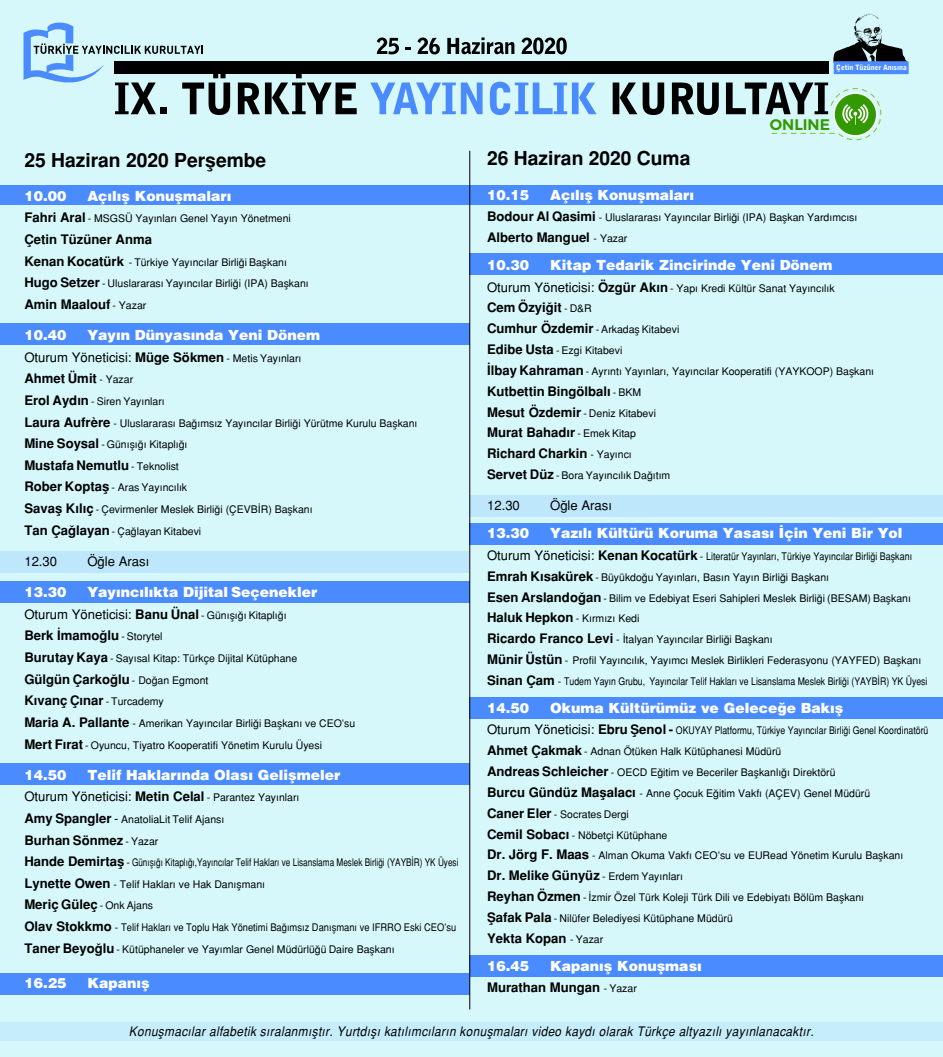
<style>
.page{position:relative;width:943px;height:1057px;background:#d6f8fb}
.page>*{position:absolute;margin:0;border:0;box-sizing:border-box;transform-origin:0 0}
.t1{font:700 19.25px "Helvetica Tr";color:#000}
.t2{font:600 15.4px "Montserrat";color:#390}
.t3{font:900 14px "Helvetica Tr";color:#fff}
.t4{font:700 13.12px/21.7px "Helvetica Tr";color:#000}
.t5{font:italic 13.12px "Helvetica Tr";letter-spacing:.03em;color:#000;scale:.9 1}
.t6{font:13.12px "Helvetica Tr";color:#000}
.t7{font:10.5px/20.8px "Helvetica Tr";color:#000}
.t8{font:10.5px/20.8px "Helvetica Tr";color:#000;scale:.83 1}
.t9{font:7.35px "Bell Gothic Black Tr";letter-spacing:-.005em;color:#fff}
.s1{font-weight:700;font-size:13.12px}
.s2{font-weight:400;font-size:10.5px}
.s3{font-size:13.12px}
</style>
<div class="page">
<div style="left:470px;top:523px;width:473px;height:21px;background:#4a8cff"></div>
<div style="left:470px;top:495px;width:473px;height:22px;background:#bfe7fb"></div>
<div style="left:470px;top:253px;width:473px;height:22px;background:#4a8cff"></div>
<div style="left:470px;top:697px;width:473px;height:21px;background:#4a8cff"></div>
<div style="left:470px;top:955px;width:473px;height:21px;background:#4a8cff"></div>
<div style="left:0;top:185px;width:470px;height:19px;background:#4a8cff"></div>
<div style="left:0;top:323px;width:470px;height:22px;background:#4a8cff"></div>
<div style="left:0;top:581px;width:470px;height:22px;background:#4a8cff"></div>
<div style="left:0;top:763px;width:470px;height:21px;background:#4a8cff"></div>
<div style="left:0;top:972px;width:470px;height:22px;background:#4a8cff"></div>
<div style="left:0;top:1022px;width:943px;height:19px;background:#c6edfb"></div>
<div style="left:0;top:551px;width:469px;height:21px;background:#bfe7fb"></div>
<div style="left:470px;top:185px;width:473px;height:19px;background:#4a8cff"></div>
<svg style="left:238px;top:74px;width:119px;height:40px"></svg>
<svg style="left:370px;top:83px;width:112px;height:31px"></svg>
<svg style="left:490px;top:82px;width:106px;height:33px"></svg>
<svg style="left:612px;top:83px;width:52px;height:32px"></svg>
<svg style="left:672px;top:82px;width:46px;height:33px"></svg>
<div style="left:114px;top:61px;width:714px;height:13px;background:#000"></div>
<svg style="left:377px;top:38px;width:22px;height:16px"></svg>
<svg style="left:405px;top:47px;width:6px;height:2px"></svg>
<svg style="left:417px;top:38px;width:23px;height:16px"></svg>
<svg style="left:447px;top:37px;width:67px;height:17px"></svg>
<svg style="left:521px;top:37px;width:45px;height:17px"></svg>
<svg style="left:23px;top:22px;width:207px;height:93px"></svg>
<svg style="left:726px;top:83px;width:155px;height:57px"></svg>
<hr style="left:469px;top:151px;width:1px;height:858px;background:#000">
<svg style="left:833px;top:13px;width:74px;height:48px"></svg>
<div style="left:833px;top:61px;width:75px;height:13px;background:#4a8cff"></div>
<p class="t9" style="left:836px;top:62px;width:72px">Çetin Tüzüner Anısına</p>
<h1 class="t1" style="left:24px;top:148px;width:243px">25 Haziran 2020 Perşembe</h1>
<h3 class="t3" style="left:24px;top:186px;width:44px">10.00</h3>
<h3 class="t3" style="left:87px;top:186px;width:145px">Aç›lış Konuşmaları</h3>
<p class="t7" style="left:24px;top:208px;width:268px"><span class="s1">Fahri Aral</span> - MSGSÜ Yayınları Genel Yayın Yönetmeni</p>
<p class="t4" style="left:24px;top:228px;width:129px">Çetin Tüzüner Anma</p>
<p class="t7" style="left:24px;top:251px;width:286px;line-height:21.5px"><span class="s1">Kenan Kocatürk</span> - Türkiye Yayıncılar Birliği Başkanı<br><span class="s1">Hugo Setzer</span> - Uluslararası Yayıncılar Birliği (IPA) Başkanı</p>
<p class="t4" style="left:24px;top:293px;width:123px">Amin Maalouf <span class="s2">- Yazar</span></p>
<h3 class="t3" style="left:24px;top:326px;width:44px">10.40</h3>
<h3 class="t3" style="left:87px;top:326px;width:234px">Yayın Dünyasında Yeni Dönem</h3>
<p class="t7" style="left:24px;top:347px;width:278px;line-height:21.7px"><span class="s3">Oturum Yöneticisi:</span> <span class="s1">Müge Sökmen</span> - Metis Yayınları<br><span class="s1">Ahmet Ümit</span> - Yazar</p>
<p class="t7" style="left:24px;top:390px;width:394px;line-height:21.7px"><span class="s1">Erol Aydın</span> - Siren Yayınları<br><span class="s1">Laura Aufrère</span> - Uluslararası Bağımsız Yayıncılar Birliği Yürütme Kurulu Başkanı<br><span class="s1">Mine Soysal</span> - Günışığı Kitaplığı</p>
<p class="t4" style="left:24px;top:454px;width:156px">Mustafa Nemutlu <span class="s2">- Teknolist</span></p>
<p class="t7" style="left:24px;top:477px;width:290px;line-height:21.7px"><span class="s1">Rober Koptaş</span> - Aras Yayıncılık<br><span class="s1">Savaş Kılıç</span> - Çevirmenler Meslek Birliği (ÇEVBİR) Başkanı<br><span class="s1">Tan Çağlayan</span> - Çağlayan Kitabevi</p>
<p class="t6" style="left:24px;top:553px;width:34px">12.30</p>
<p class="t6" style="left:87px;top:553px;width:64px">Ö¤le Arası</p>
<h3 class="t3" style="left:24px;top:583px;width:44px">13.30</h3>
<h3 class="t3" style="left:87px;top:583px;width:231px">Yayıncılıkta Dijital Seçenekler</h3>
<p class="t7" style="left:24px;top:604px;width:264px"><span class="s3">Oturum Yöneticisi:</span> <span class="s1">Banu Ünal</span> - Günışığı Kitaplığı</p>
<p class="t4" style="left:24px;top:625px;width:140px">Berk İmamoğlu <span class="s2">- Storytel</span></p>
<p class="t7" style="left:24px;top:648px;width:274px"><span class="s1">Burutay Kaya</span> - Sayısal Kitap: Türkçe Dijital Kütüphane</p>
<p class="t4" style="left:24px;top:668px;width:185px">Gülgün Çarkoğlu <span class="s2">- Doğan Egmont<br></span>Kıvanç Çınar <span class="s2">- Turcademy</span></p>
<p class="t7" style="left:24px;top:712px;width:332px;line-height:21.5px"><span class="s1">Maria A. Pallante</span> - Amerikan Yayıncılar Birliği Başkanı ve CEO’su<br><span class="s1">Mert Fırat</span> - Oyuncu, Tiyatro Kooperatifi Yönetim Kurulu Üyesi</p>
<h3 class="t3" style="left:24px;top:765px;width:44px">14.50</h3>
<h3 class="t3" style="left:87px;top:765px;width:254px">Telif Haklarında Olası Gelişmeler</h3>
<p class="t7" style="left:24px;top:787px;width:277px;line-height:21.5px"><span class="s3">Oturum Yöneticisi:</span> <span class="s1">Metin Celal</span> - Parantez Yayınları<br><span class="s1">Amy Spangler</span> <span class="s3">-</span> AnatoliaLit Telif Ajansı</p>
<p class="t4" style="left:24px;top:829px;width:136px">Burhan Sönmez <span class="s2">- Yazar</span></p>
<p class="t7" style="left:24px;top:851px;width:435px;line-height:21.7px"><span class="s1">Hande Demirtaş</span> - Günışığı Kitaplığı,Yayıncılar Telif Hakları ve Lisanslama Meslek Birliği (YAYBİR) YK Üyesi<br><span class="s1">Lynette Owen</span> - Telif Hakları ve Hak Danışmanı</p>
<p class="t4" style="left:24px;top:894px;width:130px">Meriç Güleç <span class="s2">- Onk Ajans</span></p>
<p class="t7" style="left:24px;top:916px;width:433px;line-height:21.5px"><span class="s1">Olav Stokkmo</span> - Telif Hakları ve Toplu Hak Yönetimi Bağımsız Danışmanı ve IFRRO Eski CEO’su<br><span class="s1">Taner Beyoğlu</span> - Kütüphaneler ve Yayımlar Genel Müdürlüğü Daire Başkanı</p>
<h3 class="t3" style="left:24px;top:974px;width:44px">16.25</h3>
<h3 class="t3" style="left:87px;top:974px;width:64px">Kapanış</h3>
<h2 class="t2" style="left:769px;top:112px;width:62px">ONLINE</h2>
<h1 class="t1" style="left:487px;top:146px;width:205px">26 Haziran 2020 Cuma</h1>
<h3 class="t3" style="left:487px;top:185px;width:44px">10.15</h3>
<h3 class="t3" style="left:550px;top:185px;width:145px">Açılış Konuşmaları</h3>
<p class="t7" style="left:487px;top:207px;width:372px"><span class="s1">Bodour Al Qasimi</span> - Uluslararası Yayıncılar Birliği (IPA) Başkan Yardımcısı</p>
<p class="t4" style="left:487px;top:226px;width:142px">Alberto Manguel <span class="s2">- Yazar</span></p>
<h3 class="t3" style="left:487px;top:256px;width:44px">10.30</h3>
<h3 class="t3" style="left:550px;top:256px;width:284px">Kitap Tedarik Zincirinde Yeni Dönem</h3>
<p class="t7" style="left:487px;top:277px;width:349px"><span class="s3">Oturum Yöneticisi:</span> <span class="s1">Özgür Akın</span> - Yapı Kredi Kültür Sanat Yayıncılık</p>
<p class="t4" style="left:487px;top:297px;width:106px">Cem Özyiğit <span class="s2">- D&amp;R</span></p>
<p class="t7" style="left:487px;top:319px;width:388px"><span class="s1">Cumhur Özdemir</span> - Arkadaş Kitabevi<br><span class="s1">Edibe Usta</span> - Ezgi Kitabevi<br><span class="s1">İlbay Kahraman</span> - Ayrıntı Yayınları, Yayıncılar Kooperatifi (YAYKOOP) Başkanı</p>
<p class="t4" style="left:487px;top:380px;width:156px">Kutbettin Bingölbalı <span class="s2">- BKM</span></p>
<p class="t7" style="left:487px;top:402px;width:170px"><span class="s1">Mesut Özdemir</span> - Deniz Kitabevi</p>
<p class="t4" style="left:487px;top:422px;width:150px;line-height:20.8px">Murat Bahadır <span class="s2">- Emek Kitap<br></span>Richard Charkin <span class="s2">- Yayıncı</span></p>
<p class="t7" style="left:487px;top:465px;width:185px"><span class="s1">Servet Düz</span> - Bora Yayıncılık Dağıtım</p>
<p class="t6" style="left:487px;top:498px;width:34px">12.30</p>
<p class="t6" style="left:550px;top:498px;width:64px">Ö¤le Arası</p>
<h3 class="t3" style="left:487px;top:524px;width:44px">13.30</h3>
<h3 class="t3" style="left:550px;top:524px;width:354px">Yazılı Kültürü Koruma Yasası İçin Yeni Bir Yol</h3>
<p class="t7" style="left:487px;top:546px;width:442px"><span class="s3">Oturum Yöneticisi:</span> <span class="s1">Kenan Kocatürk</span> - Literatür Yayınları, Türkiye Yayıncılar Birliği Başkanı <span class="s1">Emrah Kısakürek</span> - Büyükdoğu Yayınları, Basın Yayın Birliği Başkanı<br><span class="s1">Esen Arslandoğan</span> - Bilim ve Edebiyat Eseri Sahipleri Meslek Birliği (BESAM) Başkanı <span class="s1">Haluk Hepkon</span> - Kırmızı Kedi<br><span class="s1">Ricardo Franco Levi</span> - İtalyan Yayıncılar Birliği Başkanı<br><span class="s1">Münir Üstün</span> - Profil Yayıncılık, Yayımcı Meslek Birlikleri Federasyonu (YAYFED) Başkanı <span class="s1">Sinan Çam</span> - Tudem Yayın Grubu, Yayıncılar Telif Hakları ve Lisanslama Meslek Birliği (YAYBİR) YK Üyesi</p>
<h3 class="t3" style="left:487px;top:698px;width:44px">14.50</h3>
<h3 class="t3" style="left:550px;top:698px;width:295px">Okuma Kültürümüz ve Geleceğe Bakış</h3>
<p class="t8" style="left:487px;top:720px;width:533px"><span class="s3">Oturum Yöneticisi:</span> <span class="s1">Ebru Şenol -</span> OKUYAY Platformu, Türkiye Yayıncılar Birliği Genel Koordinatörü <span class="s1">Ahmet Çakmak</span> - Adnan Ötüken Halk Kütüphanesi Müdürü<br><span class="s1">Andreas Schleicher</span> - OECD Eğitim ve Beceriler Başkanlığı Direktörü<br><span class="s1">Burcu Gündüz Maşalacı</span> - Anne Çocuk Eğitim Vakfı (AÇEV) Genel Müdürü<br><span class="s1">Caner Eler</span> - Socrates Dergi<br><span class="s1">Cemil Sobacı</span> - Nöbetçi Kütüphane<br><span class="s1">Dr. Jörg F. Maas</span> - Alman Okuma Vakfı CEO’su ve EURead Yönetim Kurulu Başkanı</p>
<p class="t4" style="left:487px;top:864px;width:197px">Dr. Melike Günyüz <span class="s2">- Erdem Yayınları</span></p>
<p class="t7" style="left:487px;top:887px;width:378px"><span class="s1">Reyhan Özmen</span> - İzmir Özel Türk Koleji Türk Dili ve Edebiyatı Bölüm Başkanı<br><span class="s1">Şafak Pala</span> - Nilüfer Belediyesi Kütüphane Müdürü</p>
<p class="t4" style="left:487px;top:927px;width:118px">Yekta Kopan <span class="s2">- Yazar</span></p>
<h3 class="t3" style="left:487px;top:956px;width:44px">16.45</h3>
<h3 class="t3" style="left:550px;top:956px;width:153px">Kapanış Konuşması</h3>
<p class="t4" style="left:487px;top:976px;width:151px">Murathan Mungan <span class="s2">- Yazar</span></p>
<p class="t5" style="left:129px;top:1023px;width:762px">Konuşmacılar alfabetik sıralanmıştır. Yurtdışı katılımcıların konuşmaları video kaydı olarak Türkçe altyazılı yayınlanacaktır.</p>
</div>
